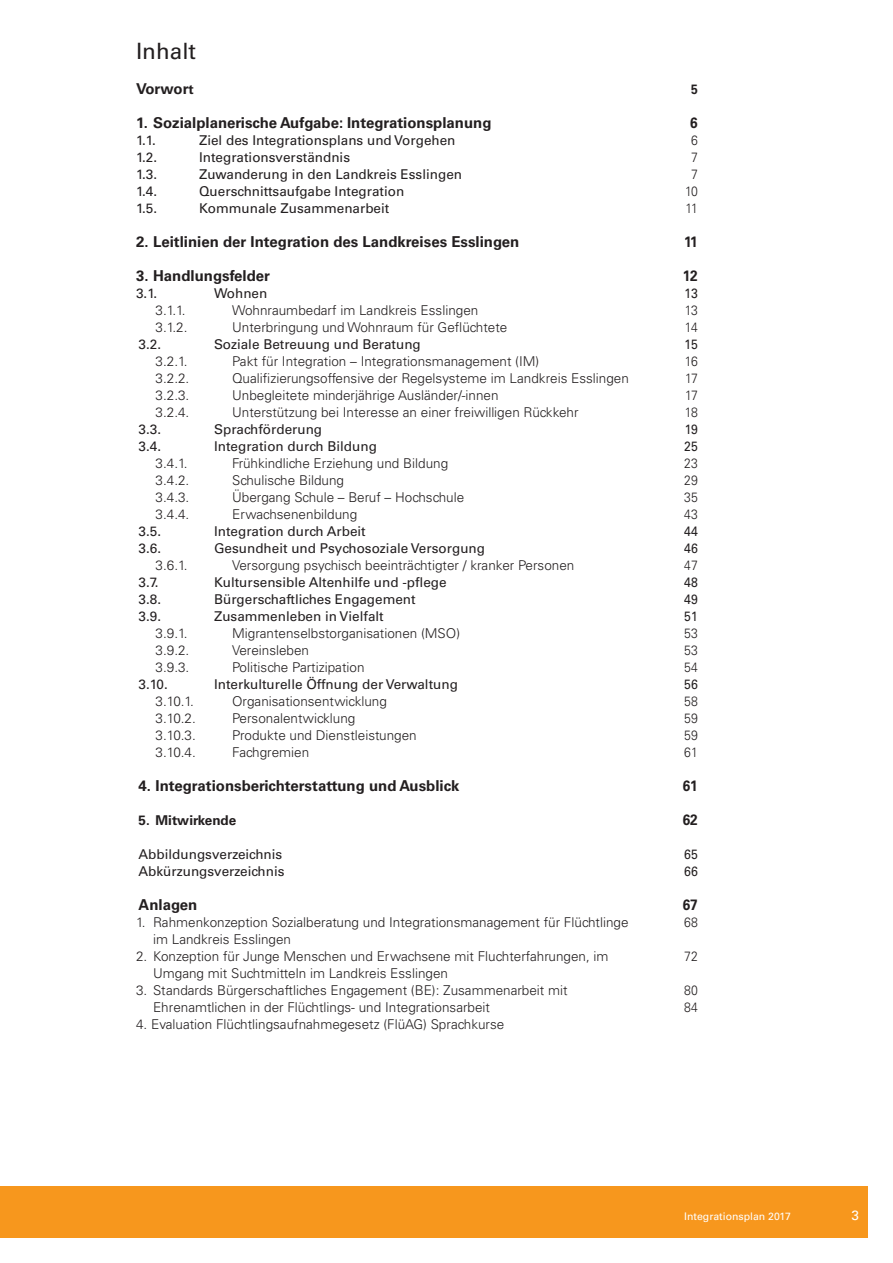
<style>
.page{position:relative;width:893px;height:1263px;background:#fff}
.page>*{position:absolute;margin:0;border:0;box-sizing:border-box;transform-origin:0 0}
.t1{font:22.5px "Univers LT Std";color:#231f20}
.t2{font:700 15px "Univers LT Std";color:#231f20}
.t3{font:700 15px "Univers LT Std";color:#231f20;scale:.9 1}
.t4{font:300 13.5px/17px "Univers LT Std";color:#231f20}
.t5{font:13.5px/17px "Univers LT Std";color:#231f20}
.t6{font:300 13.5px/17px "Univers LT Std";color:#231f20;text-align:justify;scale:.9 1}
.t7{font:13.5px/17px "Univers LT Std";color:#231f20;scale:.9 1}
.t8{font:700 13.5px "Univers LT Std";color:#231f20}
.t9{font:13.5px "Univers LT Std";color:#fff}
.t10{font:700 13.5px "Univers LT Std";color:#231f20;scale:.9 1}
.t11{font:10.5px "Univers LT Std";color:#fff}
.s1{font-size:13.5px}
</style>
<div class="page">
<div style="left:0;top:1186px;width:867px;height:51px;background:#f7971d"></div>
<h1 class="t1" style="left:136px;top:38px;width:62px">Inhalt</h1>
<p class="t2" style="left:136px;top:79px;width:59px">Vorwor<span class="s1">t</span></p>
<p class="t2" style="left:136px;top:113px;width:357px">1. Sozialplanerische Aufgabe: Integrationsplanung</p>
<p class="t5" style="left:136px;top:131px;width:21px">1.1.</p>
<p class="t5" style="left:199px;top:131px;width:258px">Ziel des Integrationsplans und Vorgehen</p>
<p class="t5" style="left:136px;top:148px;width:23px">1.2.</p>
<p class="t5" style="left:199px;top:148px;width:153px">Integrationsverständnis</p>
<p class="t5" style="left:136px;top:165px;width:23px">1.3.</p>
<p class="t5" style="left:199px;top:165px;width:265px">Zuwanderung in den Landkreis Esslingen</p>
<p class="t5" style="left:136px;top:182px;width:23px">1.4.</p>
<p class="t5" style="left:199px;top:182px;width:207px">Querschnittsaufgabe Integration</p>
<p class="t5" style="left:136px;top:199px;width:23px">1.5.</p>
<p class="t5" style="left:199px;top:199px;width:192px">Kommunale Zusammenarbeit</p>
<p class="t2" style="left:136px;top:233px;width:385px">2. Leitlinien der Integration des Landkreises Esslingen</p>
<p class="t2" style="left:136px;top:267px;width:135px">3. Handlungsfelder</p>
<p class="t5" style="left:136px;top:284px;width:23px">3.1.</p>
<p class="t5" style="left:214px;top:284px;width:55px">Wohnen</p>
<p class="t4" style="left:156px;top:301px;width:31px">3.1.1.</p>
<p class="t4" style="left:232px;top:301px;width:248px">Wohnraumbedarf im Landkreis Esslingen</p>
<p class="t4" style="left:156px;top:318px;width:33px">3.1.2.</p>
<p class="t4" style="left:232px;top:318px;width:277px">Unterbringung und Wohnraum für Geflüchtete</p>
<p class="t5" style="left:139px;top:335px;width:24px">3.2.</p>
<p class="t5" style="left:214px;top:335px;width:208px">Soziale Betreuung und Beratung</p>
<p class="t4" style="left:156px;top:352px;width:33px">3.2.1.</p>
<p class="t4" style="left:232px;top:352px;width:309px">Pakt für Integration – Integrationsmanagement (IM)</p>
<p class="t4" style="left:156px;top:369px;width:35px">3.2.2.</p>
<p class="t4" style="left:232px;top:369px;width:398px">Qualifizierungsoffensive der Regelsysteme im Landkreis Esslingen</p>
<p class="t4" style="left:156px;top:386px;width:35px">3.2.3.</p>
<p class="t4" style="left:232px;top:386px;width:268px">Unbegleitete minderjährige Ausländer/-innen</p>
<p class="t4" style="left:156px;top:403px;width:35px">3.2.4.</p>
<p class="t4" style="left:232px;top:403px;width:348px">Unterstützung bei Interesse an einer freiwilligen Rückkehr</p>
<p class="t5" style="left:139px;top:421px;width:24px">3.3.</p>
<p class="t5" style="left:214px;top:421px;width:110px">Sprachförderung</p>
<p class="t5" style="left:139px;top:438px;width:24px">3.4.</p>
<p class="t5" style="left:214px;top:438px;width:164px">Integration durch Bildung</p>
<p class="t4" style="left:156px;top:454px;width:33px">3.4.1.</p>
<p class="t4" style="left:232px;top:454px;width:218px">Frühkindliche Erziehung und Bildung</p>
<p class="t4" style="left:156px;top:472px;width:35px">3.4.2.</p>
<p class="t4" style="left:232px;top:472px;width:113px">Schulische Bildung</p>
<p class="t4" style="left:156px;top:489px;width:35px">3.4.3.</p>
<p class="t4" style="left:232px;top:489px;width:234px">Übergang Schule – Beruf – Hochschule</p>
<p class="t4" style="left:156px;top:506px;width:35px">3.4.4.</p>
<p class="t4" style="left:232px;top:506px;width:127px">Erwachsenenbildung</p>
<p class="t5" style="left:139px;top:523px;width:24px">3.5.</p>
<p class="t5" style="left:214px;top:523px;width:153px">Integration durch Arbeit</p>
<p class="t5" style="left:139px;top:540px;width:24px">3.6.</p>
<p class="t5" style="left:214px;top:540px;width:273px">Gesundheit und Psychosoziale Versorgung</p>
<p class="t4" style="left:156px;top:557px;width:33px">3.6.1.</p>
<p class="t4" style="left:232px;top:557px;width:344px">Versorgung psychisch beeinträchtigter / kranker Personen</p>
<p class="t5" style="left:139px;top:574px;width:21px">3.7.</p>
<p class="t5" style="left:214px;top:574px;width:234px">Kultursensible Altenhilfe und -pflege</p>
<p class="t5" style="left:139px;top:591px;width:24px">3.8.</p>
<p class="t5" style="left:214px;top:591px;width:203px">Bürgerschaftliches Engagement</p>
<p class="t5" style="left:139px;top:608px;width:24px">3.9.</p>
<p class="t5" style="left:214px;top:608px;width:171px">Zusammenleben in Vielfalt</p>
<p class="t4" style="left:156px;top:625px;width:33px">3.9.1.</p>
<p class="t4" style="left:232px;top:625px;width:230px">Migrantenselbstorganisationen (MSO)</p>
<p class="t4" style="left:156px;top:642px;width:35px">3.9.2.</p>
<p class="t4" style="left:232px;top:642px;width:79px">Vereinsleben</p>
<p class="t4" style="left:156px;top:659px;width:35px">3.9.3.</p>
<p class="t4" style="left:232px;top:659px;width:134px">Politische Partizipation</p>
<p class="t5" style="left:139px;top:676px;width:31px">3.10.</p>
<p class="t5" style="left:214px;top:676px;width:245px">Interkulturelle Öffnung der Verwaltung</p>
<p class="t4" style="left:156px;top:693px;width:40px">3.10.1.</p>
<p class="t4" style="left:232px;top:693px;width:156px">Organisationsentwicklung</p>
<p class="t4" style="left:156px;top:710px;width:42px">3.10.2.</p>
<p class="t4" style="left:232px;top:710px;width:125px">Personalentwicklung</p>
<p class="t4" style="left:156px;top:727px;width:42px">3.10.3.</p>
<p class="t4" style="left:232px;top:727px;width:186px">Produkte und Dienstleistungen</p>
<p class="t4" style="left:156px;top:744px;width:42px">3.10.4.</p>
<p class="t4" style="left:232px;top:744px;width:79px">Fachgremien</p>
<p class="t2" style="left:139px;top:777px;width:322px">4. Integrationsberichterstattung und Ausblick</p>
<p class="t8" style="left:139px;top:812px;width:99px">5. Mitwirkende</p>
<p class="t5" style="left:139px;top:846px;width:148px">Abbildungsverzeichnis<br>Abkürzungsverzeichnis</p>
<p class="t2" style="left:139px;top:896px;width:60px">Anlagen</p>
<p class="t4" style="left:153px;top:914px;width:477px;text-indent:-17px">1. Rahmenkonzeption Sozialberatung und Integrationsmanagement für Flüchtlinge im Landkreis Esslingen</p>
<p class="t4" style="left:153px;top:948px;width:457px;text-indent:-17px">2. Konzeption für Junge Menschen und Erwachsene mit Fluchterfahrungen, im<br>Umgang mit Suchtmitteln im Landkreis Esslingen</p>
<p class="t4" style="left:153px;top:982px;width:416px;text-indent:-17px">3. Standards Bürgerschaftliches Engagement (BE): Zusammenarbeit mit<br>Ehrenamtlichen in der Flüchtlings- und Integrationsarbeit</p>
<p class="t4" style="left:136px;top:1016px;width:370px">4. Evaluation Flüchtlingsaufnahmegesetz (FlüAG) Sprachkurse</p>
<p class="t10" style="left:691px;top:81px;width:9px">5</p>
<p class="t3" style="left:690px;top:113px;width:10px">6</p>
<p class="t6" style="left:685px;top:131px;width:16px;text-align:center">6<br>7<br>7<br>10<br>11</p>
<p class="t3" style="left:684px;top:233px;width:17px">11</p>
<p class="t3" style="left:683px;top:267px;width:18px">12</p>
<p class="t7" style="left:684px;top:284px;width:16px">13</p>
<p class="t6" style="left:685px;top:301px;width:16px">13<br>14</p>
<p class="t7" style="left:684px;top:335px;width:16px">15</p>
<p class="t6" style="left:685px;top:352px;width:16px">16<br>17<br>17<br>18</p>
<p class="t7" style="left:684px;top:421px;width:17px">19<br>25</p>
<p class="t6" style="left:684px;top:454px;width:17px">23<br>29<br>35<br>43</p>
<p class="t7" style="left:684px;top:523px;width:17px">44<br>46</p>
<p class="t6" style="left:684px;top:557px;width:17px">47</p>
<p class="t7" style="left:684px;top:574px;width:17px;text-align:justify">48<br>49<br>51</p>
<p class="t6" style="left:684px;top:625px;width:17px">53<br>53<br>54</p>
<p class="t7" style="left:684px;top:676px;width:17px">56</p>
<p class="t6" style="left:684px;top:693px;width:17px">58<br>59<br>59<br>61</p>
<p class="t3" style="left:683px;top:777px;width:18px">61</p>
<p class="t3" style="left:683px;top:811px;width:18px">62</p>
<p class="t7" style="left:684px;top:846px;width:17px">65<br>66</p>
<p class="t3" style="left:683px;top:896px;width:18px">67</p>
<p class="t6" style="left:684px;top:914px;width:17px">68</p>
<p class="t6" style="left:684px;top:948px;width:17px">72</p>
<p class="t6" style="left:684px;top:982px;width:17px">80<br>84</p>
<p class="t11" style="left:684px;top:1210px;width:108px">Integrationsplan 2017</p>
<p class="t9" style="left:851px;top:1208px;width:9px">3</p>
</div>
